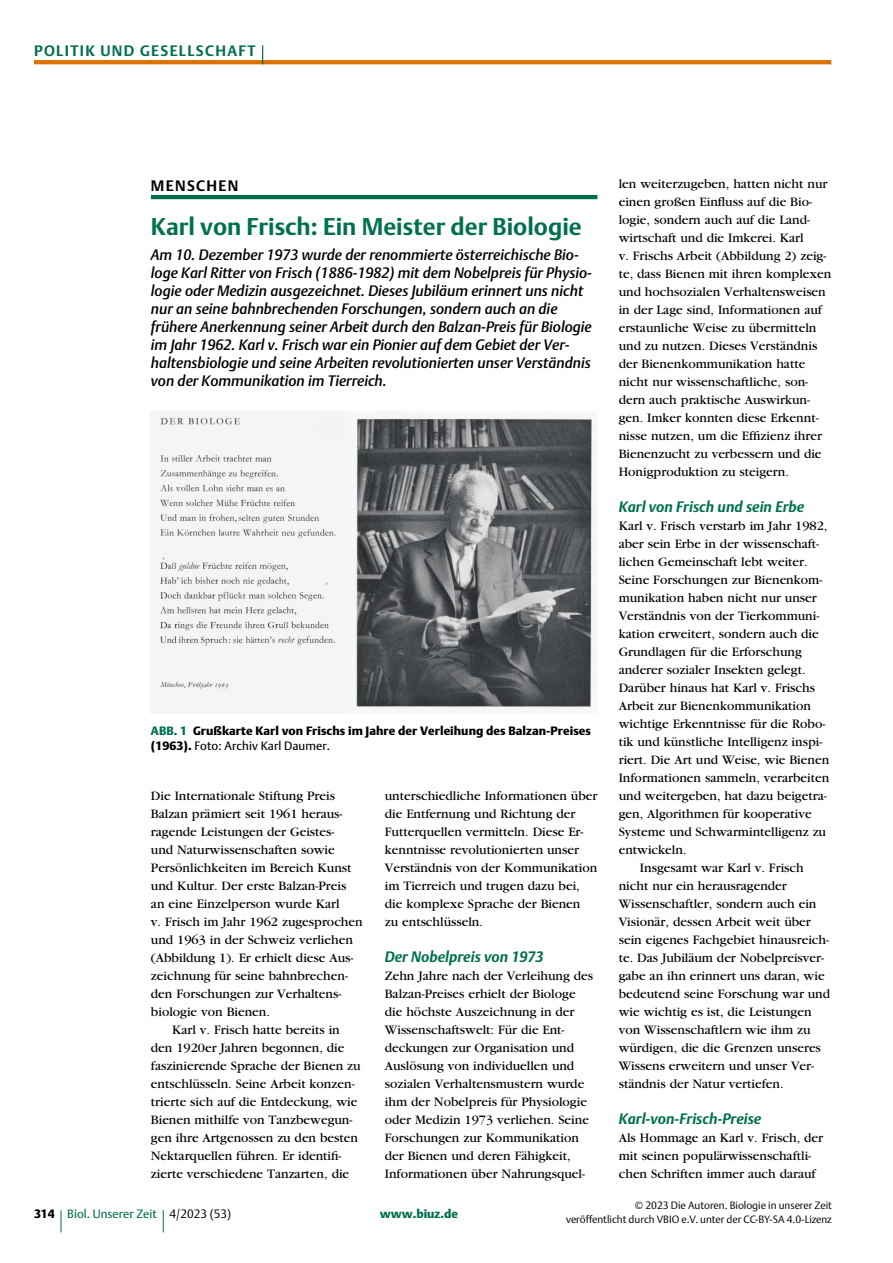
<style>
.page{position:relative;width:893px;height:1263px;background:#fff}
.page>*{position:absolute;margin:0;border:0;box-sizing:border-box;transform-origin:0 0}
.t1{font:700 24px "DTL Argo T";color:#00704f}
.t2{font:italic 15px/18px "DTL Argo T Medium";color:#000}
.t3{font:italic 700 15px "DTL Argo T";color:#00704f}
.t4{font:700 15px "DTL Argo T";letter-spacing:.09em;color:#00704f}
.t5{font:700 15px "DTL Argo T";letter-spacing:.09em;color:#000}
.t6{font:13.5px/18px "Garamond";color:#000}
.t7{font:12px/15px "DTL Argo T Black";letter-spacing:.005em;color:#000}
.t8{font:12px "DTL Argo T";color:#00704f}
.t9{font:12px "DTL Argo T Black";color:#00704f}
.t10{font:12px "DTL Argo T Light";color:#000}
.t11{font:10.5px "DTL Argo T Light";color:#000}
.s1{color:#00704f}
.s2{font-family:"DTL Argo T"}
</style>
<div class="page">
<hr style="left:151px;top:195px;width:446px;height:4px;background:#00704f">
<svg style="left:34px;top:60px;width:797px;height:4px;background:#de7305"></svg>
<svg style="left:262px;top:45px;width:1px;height:19px"></svg>
<svg style="left:163px;top:1210px;width:1px;height:22px"></svg>
<svg style="left:61px;top:1210px;width:1px;height:22px"></svg>
<img style="left:155px;top:412px;width:439px;height:302px">
<p class="t4" style="left:34px;top:42px;width:223px">POLITIK UND GESELLSCHAFT</p>
<p class="t7" style="left:34px;top:1206px;width:22px">314</p>
<p class="t6" style="left:619px;top:175px;width:210px">len weiterzugeben, hatten nicht nur einen großen Einfuss auf die Bio&shy;logie, sondern auch auf die Land&shy;wirtschaft und die Imkerei. Karl</p>
<p class="t6" style="left:619px;top:247px;width:214px">v. Frischs Arbeit (Abbildung 2) zeig&shy;te, dass Bienen mit ihren komplexen und hochsozialen Verhaltensweisen in der Lage sind, Informationen auf erstaunliche Weise zu übermitteln und zu nutzen. Dieses Verständnis der Bienenkommunikation hatte nicht nur wissenschaftliche, son&shy;dern auch praktische Auswirkun&shy;gen. Imker konnten diese Erkennt&shy;nisse nutzen, um die Effzienz ihrer Bienenzucht zu verbessern und die Honigproduktion zu steigern.</p>
<h5 class="t3" style="left:619px;top:498px;width:187px">Karl von Frisch und sein Erbe</h5>
<p class="t6" style="left:619px;top:517px;width:212px">Karl v. Frisch verstarb im Jahr 1982, aber sein Erbe in der wissenschaft&shy;lichen Gemeinschaft lebt weiter.<br>Seine Forschungen zur Bienenkom&shy;munikation haben nicht nur unser Verständnis von der Tierkommuni&shy;kation erweitert, sondern auch die Grundlagen für die Erforschung anderer sozialer Insekten gelegt.<br>Darüber hinaus hat Karl v. Frischs Arbeit zur Bienenkommunikation wichtige Erkenntnisse für die Robo&shy;tik und künstliche Intelligenz inspi&shy;riert. Die Art und Weise, wie Bienen Informationen sammeln, verarbeiten und weitergeben, hat dazu beigetra&shy;gen, Algorithmen für kooperative Systeme und Schwarmintelligenz zu entwickeln.</p>
<p class="t6" style="left:619px;top:859px;width:213px;text-indent:21px">Insgesamt war Karl v. Frisch nicht nur ein herausragender Wissenschaftler, sondern auch ein Visionär, dessen Arbeit weit über sein eigenes Fachgebiet hinausreich&shy;te. Das Jubiläum der Nobelpreisver&shy;gabe an ihn erinnert uns daran, wie bedeutend seine Forschung war und wie wichtig es ist, die Leistungen von Wissenschaftlern wie ihm zu würdigen, die die Grenzen unseres Wissens erweitern und unser Ver&shy;ständnis der Natur vertiefen.</p>
<h5 class="t3" style="left:619px;top:1110px;width:144px">Karl-von-Frisch-Preise</h5>
<p class="t6" style="left:619px;top:1129px;width:206px">Als Hommage an Karl v. Frisch, der mit seinen populärwissenschaftli&shy;chen Schriften immer auch darauf</p>
<p class="t11" style="left:635px;top:1199px;width:199px">© 2023 Die Autoren. Biologie in unserer Zeit</p>
<p class="t5" style="left:151px;top:176px;width:89px">MENSCHEN</p>
<h2 class="t1" style="left:151px;top:212px;width:432px">Karl von Frisch: Ein Meister der Biologie</h2>
<p class="t2" style="left:151px;top:246px;width:443px">Am 10. Dezember 1973 wurde der renommierte österreichische Bio&shy;loge Karl Ritter von Frisch (1886-1982) mit dem Nobelpreis für Physio&shy;logie oder Medizin ausgezeichnet. Dieses Jubiläum erinnert uns nicht nur an seine bahnbrechenden Forschungen, sondern auch an die frühere Anerkennung seiner Arbeit durch den Balzan-Preis für Biologie im Jahr 1962. Karl v. Frisch war ein Pionier auf dem Gebiet der Ver&shy;haltensbiologie und seine Arbeiten revolutionierten unser Verständnis von der Kommunikation im Tierreich.</p>
<p class="t7" style="left:151px;top:723px;width:442px"><span class="s1">ABB. 1</span> Grußkarte Karl von Frischs im Jahre der Verleihung des Balzan-Preises (1963). <span class="s2">Foto: Archiv Karl Daumer.</span></p>
<p class="t6" style="left:151px;top:787px;width:202px">Die Internationale Stiftung Preis Balzan prämiert seit 1961 heraus&shy;ragende Leistungen der Geistes&shy;und Naturwissenschaften sowie Persönlichkeiten im Bereich Kunst und Kultur. Der erste Balzan-Preis an eine Einzelperson wurde Karl</p>
<p class="t6" style="left:151px;top:913px;width:213px">v. Frisch im Jahr 1962 zugesprochen und 1963 in der Schweiz verliehen (Abbildung 1). Er erhielt diese Aus&shy;zeichnung für seine bahnbrechen&shy;den Forschungen zur Verhaltens&shy;biologie von Bienen.</p>
<p class="t6" style="left:151px;top:1021px;width:211px;text-indent:21px">Karl v. Frisch hatte bereits in den 1920er Jahren begonnen, die faszinierende Sprache der Bienen zu entschlüsseln. Seine Arbeit konzen&shy;trierte sich auf die Entdeckung, wie Bienen mithilfe von Tanzbewegun&shy;gen ihre Artgenossen zu den besten Nektarquellen führen. Er identif&shy;zierte verschiedene Tanzarten, die</p>
<p class="t6" style="left:385px;top:787px;width:214px">unterschiedliche Informationen über die Entfernung und Richtung der Futterquellen vermitteln. Diese Er&shy;kenntnisse revolutionierten unser Verständnis von der Kommunikation im Tierreich und trugen dazu bei, die komplexe Sprache der Bienen<br>zu entschlüsseln.</p>
<h5 class="t3" style="left:385px;top:948px;width:160px">Der Nobelpreis von 1973</h5>
<p class="t6" style="left:385px;top:967px;width:210px">Zehn Jahre nach der Verleihung des Balzan-Preises erhielt der Biologe die höchste Auszeichnung in der Wissenschaftswelt: Für die Ent&shy;deckungen zur Organisation und Auslösung von individuellen und sozialen Verhaltensmustern wurde ihm der Nobelpreis für Physiologie oder Medizin 1973 verliehen. Seine Forschungen zur Kommunikation der Bienen und deren Fähigkeit, Informationen über Nahrungsquel-</p>
<p class="t8" style="left:67px;top:1207px;width:91px">Biol. Unserer Zeit</p>
<p class="t10" style="left:170px;top:1207px;width:63px">4/2023 (53)</p>
<p class="t9" style="left:380px;top:1207px;width:80px">www.biuz.de</p>
<p class="t11" style="left:566px;top:1213px;width:267px">veröffentlicht durch VBIO e.V. unter der CC-BY-SA 4.0-Lizenz</p>
</div>
